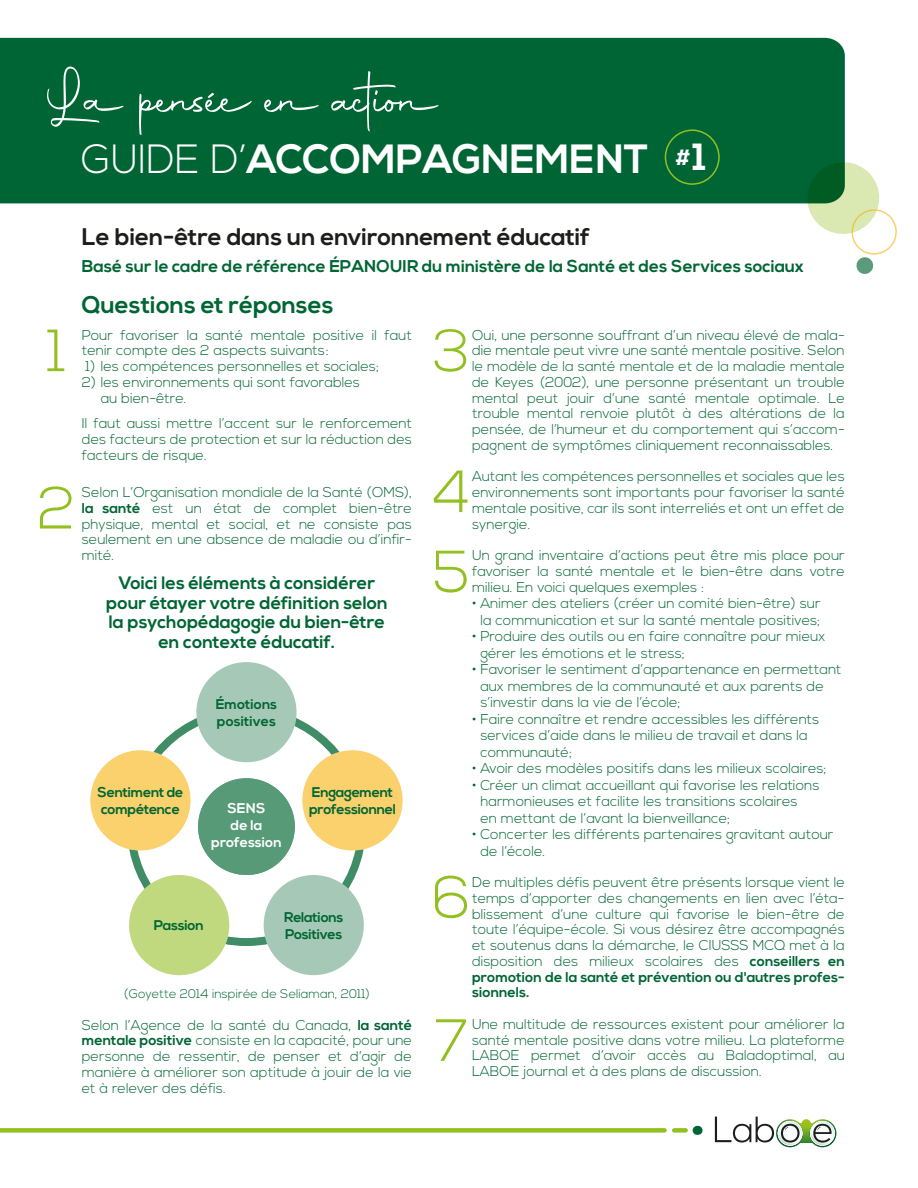
<style>
.page{position:relative;width:918px;height:1188px;background:#fff}
.page>*{position:absolute;margin:0;border:0;box-sizing:border-box;transform-origin:0 0}
.t1{font:64.8px "Autography";letter-spacing:-.02em;color:#fff;scale:.82 1}
.t2{font:300 59.4px "Nexa";color:#93c021}
.t3{font:700 40.8px "Nexa";color:#fff}
.t4{font:700 24px "Nexa";color:#1d1d1b}
.t5{font:700 24px "Nexa";color:#006534}
.t6{font:700 22.05px "Nexa";color:#fff}
.t7{font:700 18px/19.5px "Nexa";color:#006534;text-align:center}
.t8{font:700 17.1px "Nexa";color:#006534}
.t9{font:300 14.25px/15.8px "Nexa";color:#006534;text-align:justify}
.t10{font:700 14.1px/16.8px "Nexa";letter-spacing:-.02em;color:#063}
.t11{font:700 14.1px/16.8px "Nexa";color:#fff;text-align:center}
.t12{font:700 14.1px/16.8px "Nexa";color:#063}
.t13{font:300 12.6px "Nexa";color:#063}
.s1{font-weight:300}
.s2{font-size:37.8px}
.s3{font-weight:700}
</style>
<div class="page">
<div style="left:0;top:38px;width:845px;height:165px;background:#006534"></div>
<div style="left:0;top:1128px;width:665px;height:5px;background:#93c021"></div>
<div style="left:674px;top:1128px;width:12px;height:5px;background:#93c021"></div>
<svg style="left:715px;top:1117px;width:122px;height:30px"></svg>
<svg style="left:664px;top:129px;width:56px;height:56px;background:#0b6c32"></svg>
<div style="left:264px;top:875px;width:100px;height:100px;background:#a6c9b7;border-radius:50%"></div>
<div style="left:196px;top:662px;width:101px;height:100px;background:#a6c9b7;border-radius:50%"></div>
<div style="left:129px;top:875px;width:100px;height:100px;background:#c0d97e;border-radius:50%"></div>
<div style="left:302px;top:750px;width:101px;height:100px;background:#fad16c;border-radius:50%"></div>
<div style="left:90px;top:750px;width:101px;height:100px;background:#fad16c;border-radius:50%"></div>
<div style="left:198px;top:778px;width:97px;height:97px;background:#579a78;border-radius:50%"></div>
<svg style="left:807px;top:162px;width:90px;height:112px"></svg>
<h1 class="t1" style="left:46px;top:56px;width:482px">La pensée en action</h1>
<h3 class="t3" style="left:81px;top:136px;width:569px"><span class="s1">GUIDE D’</span>ACCOMPAGNEMENT</h3>
<h3 class="t6" style="left:676px;top:145px;width:32px">#<span class="s2">1</span></h3>
<h2 class="t2" style="left:47px;top:317px;width:21px">1</h2>
<h2 class="t2" style="left:37px;top:474px;width:40px">2</h2>
<h3 class="t4" style="left:82px;top:223px;width:510px">Le bien-être dans un environnement éducatif</h3>
<p class="t8" style="left:82px;top:257px;width:724px">Basé sur le cadre de référence ÉPANOUIR du ministère de la Santé et des Services sociaux</p>
<h3 class="t5" style="left:82px;top:291px;width:253px">Questions et réponses</h3>
<p class="t9" style="left:82px;top:327px;width:332px">Pour favoriser la santé mentale positive il faut tenir compte des 2 aspects suivants:</p>
<p class="t9" style="left:86px;top:359px;width:295px">1) les compétences personnelles et sociales;</p>
<p class="t9" style="left:101px;top:375px;width:261px;text-indent:-19px">2) les environnements qui sont favorables au bien-être.</p>
<p class="t9" style="left:82px;top:416px;width:332px">Il faut aussi mettre l’accent sur le renforcement des facteurs de protection et sur la réduction des facteurs de risque.</p>
<p class="t9" style="left:82px;top:485px;width:332px">Selon L’Organisation mondiale de la Santé (OMS), <span class="s3">la santé</span> est un état de complet bien-être physique, mental et social, et ne consiste pas seulement en une absence de maladie ou d’infir&shy;mité.</p>
<p class="t7" style="left:106px;top:574px;width:283px">Voici les éléments à considérer pour étayer votre définition selon la psychopédagogie du bien-être en contexte éducatif.</p>
<h2 class="t2" style="left:433px;top:317px;width:39px">3</h2>
<p class="t9" style="left:472px;top:327px;width:374px">Oui, une personne souffrant d’un niveau élevé de mala&shy;die mentale peut vivre une santé mentale positive. Selon le modèle de la santé mentale et de la maladie mentale de Keyes (2002), une personne présentant un trouble mental peut jouir d’une santé mentale optimale. Le trouble mental renvoie plutôt à des altérations de la pensée, de l’humeur et du comportement qui s’accom&shy;pagnent de symptômes cliniquement reconnaissables.</p>
<p class="t9" style="left:472px;top:469px;width:374px">Autant les compétences personnelles et sociales que les environnements sont importants pour favoriser la santé mentale positive, car ils sont interreliés et ont un effet de synergie.</p>
<p class="t9" style="left:472px;top:548px;width:374px">Un grand inventaire d’actions peut être mis place pour favoriser la santé mentale et le bien-être dans votre milieu. En voici quelques exemples :</p>
<p class="t9" style="left:472px;top:596px;width:350px;line-height:16.5px;text-align:center">• Animer des ateliers (créer un comité bien-être) sur la communication et sur la santé mentale positives;</p>
<p class="t9" style="left:480px;top:629px;width:346px;line-height:16.5px;text-indent:-8px">• Produire des outils ou en faire connaître pour mieux gérer les émotions et le stress;</p>
<p class="t9" style="left:480px;top:662px;width:363px;line-height:16.5px;text-align:left;text-indent:-8px">• Favoriser le sentiment d’appartenance en permettant aux membres de la communauté et aux parents de s’investir dans la vie de l’école;</p>
<p class="t9" style="left:480px;top:711px;width:340px;line-height:16.5px;text-align:left;text-indent:-8px">• Faire connaître et rendre accessibles les différents services d’aide dans le milieu de travail et dans la communauté;</p>
<p class="t9" style="left:472px;top:761px;width:356px">• Avoir des modèles positifs dans les milieux scolaires;</p>
<p class="t9" style="left:480px;top:777px;width:341px;line-height:16.5px;text-align:left;text-indent:-8px">• Créer un climat accueillant qui favorise les relations harmonieuses et facilite les transitions scolaires<br>en mettant de l’avant la bienveillance;</p>
<p class="t9" style="left:480px;top:827px;width:355px;line-height:16.5px;text-indent:-8px">• Concerter les différents partenaires gravitant autour de l’école.</p>
<p class="t9" style="left:472px;top:875px;width:374px">De multiples défis peuvent être présents lorsque vient le temps d’apporter des changements en lien avec l’éta&shy;blissement d’une culture qui favorise le bien-être de toute l’équipe-école. Si vous désirez être accompagnés et soutenus dans la démarche, le CIUSSS MCQ met à la disposition des milieux scolaires des <span class="s3">conseillers en promotion de la santé et prévention ou d'autres profes&shy;sionnels.</span></p>
<p class="t9" style="left:472px;top:1017px;width:374px">Une multitude de ressources existent pour améliorer la santé mentale positive dans votre milieu. La plateforme LABOE permet d’avoir accès au Baladoptimal, au LABOE journal et à des plans de discussion.</p>
<h2 class="t2" style="left:433px;top:458px;width:39px">4</h2>
<h2 class="t2" style="left:433px;top:538px;width:39px">5</h2>
<p class="t12" style="left:216px;top:696px;width:63px">Émotions positives</p>
<p class="t10" style="left:97px;top:784px;width:88px">Sentiment de compétence</p>
<p class="t10" style="left:309px;top:784px;width:88px">Engagement professionnel</p>
<p class="t11" style="left:211px;top:801px;width:72px">SENS<br>de la profession</p>
<h2 class="t2" style="left:432px;top:863px;width:40px">6</h2>
<p class="t10" style="left:154px;top:918px;width:51px">Passion</p>
<p class="t10" style="left:284px;top:909px;width:61px">Relations<br>Positives</p>
<p class="t13" style="left:124px;top:986px;width:247px">(Goyette 2014 inspirée de Seliaman, 2011)</p>
<h2 class="t2" style="left:434px;top:1006px;width:36px">7</h2>
<p class="t9" style="left:82px;top:1017px;width:332px">Selon l’Agence de la santé du Canada, <span class="s3">la santé mentale positive</span> consiste en la capacité, pour une personne de ressentir, de penser et d’agir de manière à améliorer son aptitude à jouir de la vie et à relever des défis.</p>
</div>
